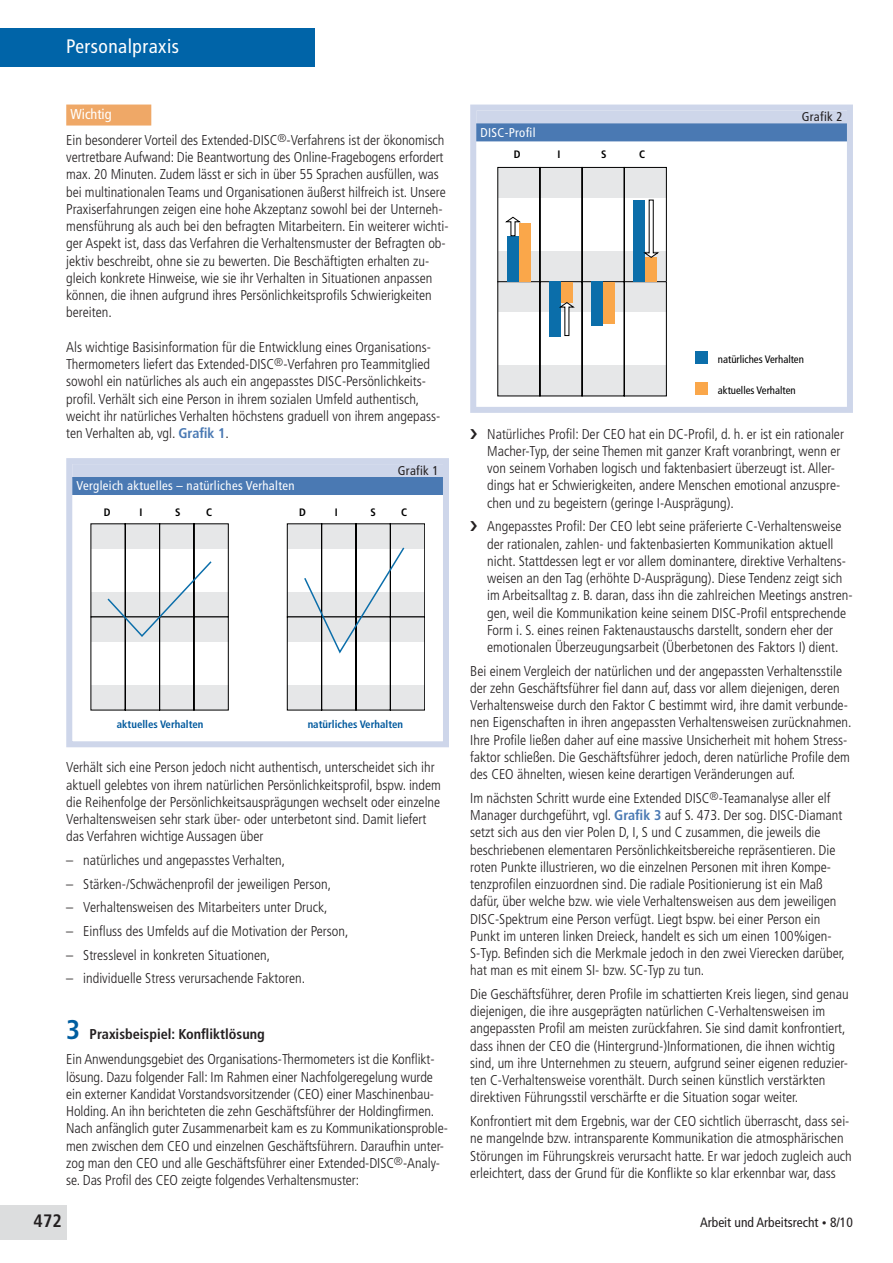
<style>
.page{position:relative;width:893px;height:1263px;background:#fff}
.page>*{position:absolute;margin:0;border:0;box-sizing:border-box;transform-origin:0 0}
.t1{font:condensed 19.5px "Frutiger LT Std";letter-spacing:.025em;color:#fff}
.t2{font:700 condensed 18px "Frutiger LT Std";color:#231f20}
.t3{font:300 condensed 14.25px/17.2px "Frutiger LT Std";color:#231f20}
.t4{font:condensed 13.5px "Frutiger LT Std";color:#231f20}
.t5{font:condensed 12.75px "Frutiger LT Std";letter-spacing:.025em;color:#fff}
.t6{font:condensed 12.75px "Frutiger LT Std";letter-spacing:.025em;color:#231f20}
.t7{font:700 condensed 10.8px "Frutiger LT Std";color:#00599d}
.t8{font:condensed 10.8px "Frutiger LT Std";color:#000}
.t9{font:700 condensed 10.8px "Frutiger LT Std";color:#000}
.s1{font-weight:400;color:#fff}
.s2{font-weight:700;font-size:14.1px;color:#4a79b3}
.s3{font-weight:700;font-size:27px;color:#005ea0}
.s4{font-weight:700}
.s5{font-weight:900;font-stretch:normal}
</style>
<div class="page">
<div style="left:0;top:28px;width:314px;height:38px;background:#0064a8"></div>
<div style="left:0;top:1206px;width:66px;height:34px;background:#dcddde"></div>
<div style="left:66px;top:105px;width:85px;height:21px;background:#efa867"></div>
<div style="left:66px;top:458px;width:383px;height:289px;border:6px solid #ced6ea"></div>
<div style="left:72px;top:464px;width:371px;height:15px;background:#ced6ea"></div>
<div style="left:72px;top:477px;width:371px;height:18px;background:#4a79b3"></div>
<svg style="left:91px;top:523px;width:138px;height:187px"></svg>
<svg style="left:287px;top:523px;width:138px;height:187px"></svg>
<div style="left:470px;top:105px;width:383px;height:308px;border:6px solid #ced6ea"></div>
<div style="left:476px;top:111px;width:371px;height:15px;background:#ced6ea"></div>
<div style="left:476px;top:123px;width:371px;height:18px;background:#4a79b3"></div>
<div style="left:695px;top:352px;width:12px;height:12px;background:#0b6eaa"></div>
<div style="left:695px;top:382px;width:12px;height:13px;background:#faa74a"></div>
<svg style="left:497px;top:167px;width:170px;height:229px"></svg>
<h1 class="t1" style="left:66px;top:39px;width:114px">Personalpraxis</h1>
<p class="t3" style="left:66px;top:102px;width:380px;line-height:26.1px"><span class="s1">Wichtig<br></span>Ein besonderer Vorteil des Extended-DISC<sup>®</sup>-Verfahrens ist der ökonomisch</p>
<p class="t3" style="left:66px;top:150px;width:384px">vertretbare Aufwand: Die Beantwortung des Online-Fragebogens erfordert max. 20 Minuten. Zudem lässt er sich in über 55 Sprachen ausfüllen, was bei multinationalen Teams und Organisationen äußerst hilfreich ist. Unsere Praxiserfahrungen zeigen eine hohe Akzeptanz sowohl bei der Unterneh&shy;mensführung als auch bei den befragten Mitarbeitern. Ein weiterer wichti&shy;ger Aspekt ist, dass das Verfahren die Verhaltensmuster der Befragten ob&shy;jektiv beschreibt, ohne sie zu bewerten. Die Beschäftigten erhalten zu&shy;gleich konkrete Hinweise, wie sie ihr Verhalten in Situationen anpassen können, die ihnen aufgrund ihres Persönlichkeitsprofils Schwierigkeiten bereiten.</p>
<p class="t3" style="left:66px;top:339px;width:375px">Als wichtige Basisinformation für die Entwicklung eines Organisations-Thermometers liefert das Extended-DISC<sup>®</sup>-Verfahren pro Teammitglied sowohl ein natürliches als auch ein angepasstes DISC-Persönlichkeits&shy;profil. Verhält sich eine Person in ihrem sozialen Umfeld authentisch, weicht ihr natürliches Verhalten höchstens graduell von ihrem angepass&shy;ten Verhalten ab, vgl. <span class="s2">Grafik 1</span>.</p>
<p class="t6" style="left:398px;top:465px;width:42px">Grafik 1</p>
<p class="t5" style="left:77px;top:481px;width:220px">Vergleich aktuelles – natürliches Verhalten</p>
<p class="t9" style="left:104px;top:506px;width:8px">D</p>
<p class="t9" style="left:140px;top:506px;width:5px">I</p>
<p class="t9" style="left:175px;top:506px;width:7px">S</p>
<p class="t9" style="left:206px;top:506px;width:8px">C</p>
<p class="t9" style="left:299px;top:506px;width:8px">D</p>
<p class="t9" style="left:335px;top:506px;width:5px">I</p>
<p class="t9" style="left:370px;top:506px;width:7px">S</p>
<p class="t9" style="left:401px;top:506px;width:8px">C</p>
<p class="t7" style="left:117px;top:718px;width:88px">aktuelles Verhalten</p>
<p class="t7" style="left:308px;top:718px;width:97px">natürliches Verhalten</p>
<p class="t3" style="left:66px;top:760px;width:376px">Verhält sich eine Person jedoch nicht authentisch, unterscheidet sich ihr aktuell gelebtes von ihrem natürlichen Persönlichkeitsprofil, bspw. indem die Reihenfolge der Persönlichkeitsausprägungen wechselt oder einzelne Verhaltensweisen sehr stark über- oder unterbetont sind. Damit liefert das Verfahren wichtige Aussagen über</p>
<p class="t3" style="left:66px;top:852px;width:220px">– natürliches und angepasstes Verhalten,</p>
<p class="t3" style="left:66px;top:876px;width:266px">– Stärken-/Schwächenprofil der jeweiligen Person,</p>
<p class="t3" style="left:66px;top:900px;width:263px">– Verhaltensweisen des Mitarbeiters unter Druck,</p>
<p class="t3" style="left:66px;top:923px;width:284px">– Einfluss des Umfelds auf die Motivation der Person,</p>
<p class="t3" style="left:66px;top:947px;width:206px">– Stresslevel in konkreten Situationen,</p>
<p class="t3" style="left:66px;top:971px;width:240px">– individuelle Stress verursachende Faktoren.</p>
<p class="t3" style="left:66px;top:1022px;width:370px;line-height:25.8px"><span class="s3">3</span> <span class="s4">Praxisbeispiel: Konfliktlösung<br></span>Ein Anwendungsgebiet des Organisations-Thermometers ist die Konflikt-</p>
<p class="t3" style="left:66px;top:1069px;width:383px">lösung. Dazu folgender Fall: Im Rahmen einer Nachfolgeregelung wurde ein externer Kandidat Vorstandsvorsitzender (CEO) einer Maschinenbau-Holding. An ihn berichteten die zehn Geschäftsführer der Holdingfirmen.<br>Nach anfänglich guter Zusammenarbeit kam es zu Kommunikationsproble&shy;men zwischen dem CEO und einzelnen Geschäftsführern. Daraufhin unter&shy;zog man den CEO und alle Geschäftsführer einer Extended-DISC<sup>®</sup>-Analy&shy;se. Das Profil des CEO zeigte folgendes Verhaltensmuster:</p>
<p class="t5" style="left:480px;top:127px;width:57px">DISC-Profil</p>
<p class="t9" style="left:514px;top:148px;width:8px">D</p>
<p class="t9" style="left:558px;top:148px;width:5px">I</p>
<p class="t9" style="left:601px;top:148px;width:7px">S</p>
<p class="t9" style="left:639px;top:148px;width:8px">C</p>
<p class="t6" style="left:802px;top:111px;width:42px">Grafik 2</p>
<p class="t8" style="left:718px;top:353px;width:87px">natürliches Verhalten</p>
<p class="t8" style="left:718px;top:384px;width:79px">aktuelles Verhalten</p>
<p class="t3" style="left:487px;top:426px;width:358px;text-indent:-17px">❯ Natürliches Profil: Der CEO hat ein DC-Profil, d. h. er ist ein rationaler Macher-Typ, der seine Themen mit ganzer Kraft voranbringt, wenn er von seinem Vorhaben logisch und faktenbasiert überzeugt ist. Aller&shy;dings hat er Schwierigkeiten, andere Menschen emotional anzuspre&shy;chen und zu begeistern (geringe I-Ausprägung).</p>
<p class="t3" style="left:487px;top:519px;width:367px;text-indent:-17px">❯ Angepasstes Profil: Der CEO lebt seine präferierte C-Verhaltensweise der rationalen, zahlen- und faktenbasierten Kommunikation aktuell nicht. Stattdessen legt er vor allem dominantere, direktive Verhaltens&shy;weisen an den Tag (erhöhte D-Ausprägung). Diese Tendenz zeigt sich im Arbeitsalltag z. B. daran, dass ihn die zahlreichen Meetings anstren&shy;gen, weil die Kommunikation keine seinem DISC-Profil entsprechende Form i. S. eines reinen Faktenaustauschs darstellt, sondern eher der emotionalen Überzeugungsarbeit (Überbetonen des Faktors I) dient.</p>
<p class="t3" style="left:470px;top:663px;width:383px">Bei einem Vergleich der natürlichen und der angepassten Verhaltensstile der zehn Geschäftsführer fiel dann auf, dass vor allem diejenigen, deren Verhaltensweise durch den Faktor C bestimmt wird, ihre damit verbunde&shy;nen Eigenschaften in ihren angepassten Verhaltensweisen zurücknahmen.<br>Ihre Profile ließen daher auf eine massive Unsicherheit mit hohem Stress&shy;faktor schließen. Die Geschäftsführer jedoch, deren natürliche Profile dem des CEO ähnelten, wiesen keine derartigen Veränderungen auf.</p>
<p class="t3" style="left:470px;top:790px;width:376px">Im nächsten Schritt wurde eine Extended DISC<sup>®</sup>-Teamanalyse aller elf Manager durchgeführt, vgl. <span class="s2">Grafik 3</span> auf S. 473. Der sog. DISC-Diamant setzt sich aus den vier Polen D, I, S und C zusammen, die jeweils die beschriebenen elementaren Persönlichkeitsbereiche repräsentieren. Die roten Punkte illustrieren, wo die einzelnen Personen mit ihren Kompe&shy;tenzprofilen einzuordnen sind. Die radiale Positionierung ist ein Maß dafür, über welche bzw. wie viele Verhaltensweisen aus dem jeweiligen DISC-Spektrum eine Person verfügt. Liegt bspw. bei einer Person ein Punkt im unteren linken Dreieck, handelt es sich um einen 100%igen-S-Typ. Befinden sich die Merkmale jedoch in den zwei Vierecken darüber, hat man es mit einem SI- bzw. SC-Typ zu tun.</p>
<p class="t3" style="left:470px;top:986px;width:380px">Die Geschäftsführer, deren Profile im schattierten Kreis liegen, sind genau diejenigen, die ihre ausgeprägten natürlichen C-Verhaltensweisen im angepassten Profil am meisten zurückfahren. Sie sind damit konfrontiert, dass ihnen der CEO die (Hintergrund-)Informationen, die ihnen wichtig sind, um ihre Unternehmen zu steuern, aufgrund seiner eigenen reduzier&shy;ten C-Verhaltensweise vorenthält. Durch seinen künstlich verstärkten direktiven Führungsstil verschärfte er die Situation sogar weiter.</p>
<p class="t3" style="left:470px;top:1113px;width:383px">Konfrontiert mit dem Ergebnis, war der CEO sichtlich überrascht, dass sei&shy;ne mangelnde bzw. intransparente Kommunikation die atmosphärischen Störungen im Führungskreis verursacht hatte. Er war jedoch zugleich auch erleichtert, dass der Grund für die Konflikte so klar erkennbar war, dass</p>
<p class="t2" style="left:34px;top:1213px;width:30px">472</p>
<p class="t4" style="left:700px;top:1217px;width:154px">Arbeit und Arbeitsrecht <span class="s5">∙</span> 8/10</p>
</div>
